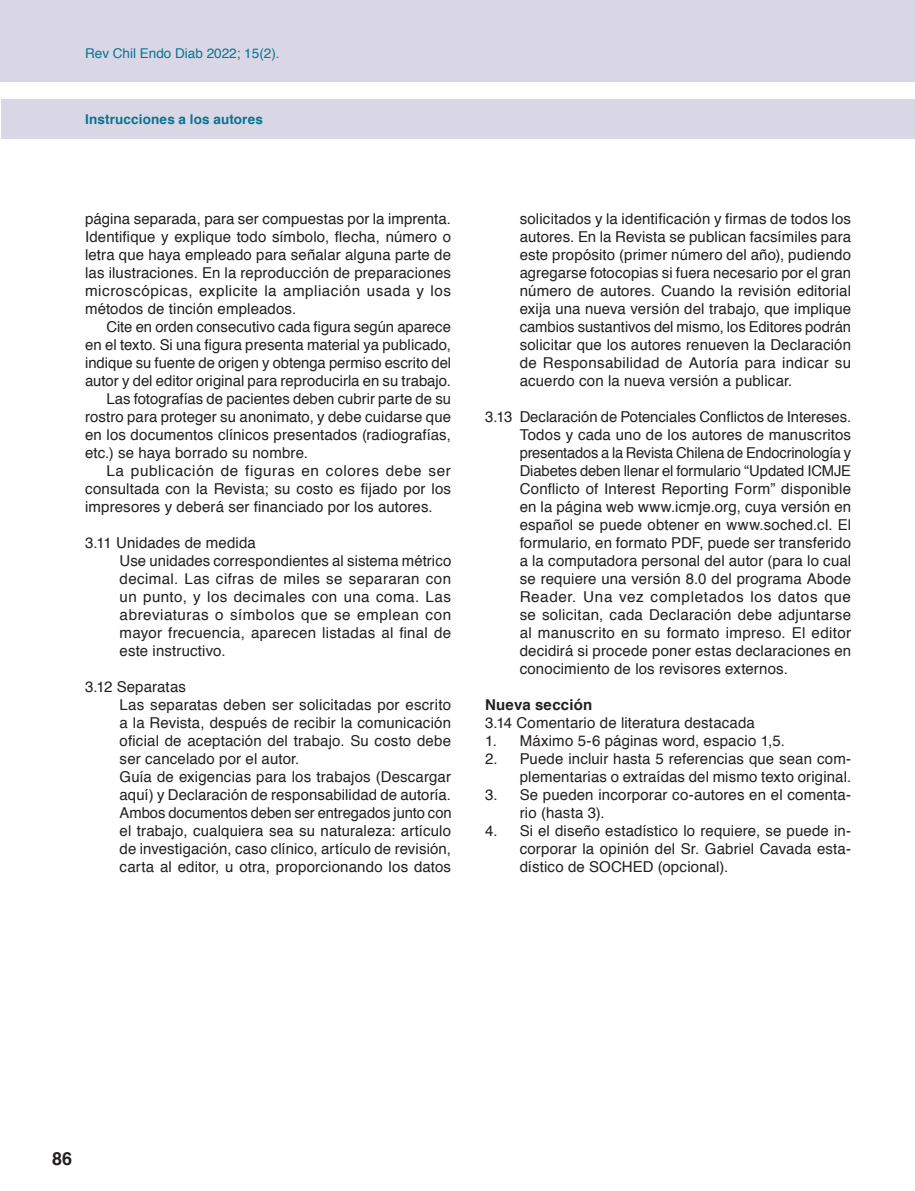
<style>
.page{position:relative;width:915px;height:1191px;background:#fff}
.page>*{position:absolute;margin:0;border:0;box-sizing:border-box;transform-origin:0 0}
.t1{font:700 18px "Helvetica";color:#231f20}
.Texto{font:15px/18px "Helvetica";letter-spacing:.01em;color:#231f20;text-align:justify}
.Sub_titulos_1{font:700 15px "Helvetica";letter-spacing:.01em;color:#231f20}
.t2{font:13.5px "Helvetica";color:#077392}
.t3{font:700 13.5px "Helvetica";letter-spacing:.01em;color:#077392}
</style>
<div class="page">
<div style="left:0;top:0;width:914px;height:81px;background:#d9d7e5"></div>
<div style="left:1px;top:99px;width:913px;height:40px;background:#d9d7e5"></div>
<p class="t2" style="left:85px;top:43px;width:196px">Rev Chil Endo Diab 2022; 15(2).</p>
<p class="t3" style="left:85px;top:108px;width:179px">Instrucciones a los autores</p>
<p class="Texto" style="left:85px;top:210px;width:367px">página separada, para ser compuestas por la imprenta.<br>Identifique y explique todo símbolo, flecha, número o letra que haya empleado para señalar alguna parte de las ilustraciones. En la reproducción de preparaciones microscópicas, explicite la ampliación usada y los métodos de tinción empleados.</p>
<p class="Texto" style="left:85px;top:318px;width:367px;text-indent:21px">Cite en orden consecutivo cada figura según aparece en el texto. Si una figura presenta material ya publicado, indique su fuente de origen y obtenga permiso escrito del autor y del editor original para reproducirla en su trabajo.</p>
<p class="Texto" style="left:85px;top:390px;width:367px;text-indent:21px">Las fotografías de pacientes deben cubrir parte de su rostro para proteger su anonimato, y debe cuidarse que en los documentos clínicos presentados (radiografías, etc.) se haya borrado su nombre.</p>
<p class="Texto" style="left:85px;top:462px;width:367px;text-indent:21px">La publicación de figuras en colores debe ser consultada con la Revista; su costo es fijado por los impresores y deberá ser financiado por los autores.</p>
<p class="Texto" style="left:85px;top:534px;width:172px">3.11 Unidades de medida</p>
<p class="Texto" style="left:120px;top:552px;width:333px">Use unidades correspondientes al sistema métrico decimal. Las cifras de miles se separaran con un punto, y los decimales con una coma. Las abreviaturas o símbolos que se emplean con mayor frecuencia, aparecen listadas al final de este instructivo.</p>
<p class="Texto" style="left:85px;top:678px;width:102px">3.12 Separatas</p>
<p class="Texto" style="left:120px;top:696px;width:333px">Las separatas deben ser solicitadas por escrito a la Revista, después de recibir la comunicación oficial de aceptación del trabajo. Su costo debe ser cancelado por el autor.</p>
<p class="Texto" style="left:120px;top:768px;width:333px">Guía de exigencias para los trabajos (Descargar aquí) y Declaración de responsabilidad de autoría.</p>
<p class="Texto" style="left:120px;top:804px;width:333px">Ambos documentos deben ser entregados junto con el trabajo, cualquiera sea su naturaleza: artículo de investigación, caso clínico, artículo de revisión, carta al editor, u otra, proporcionando los datos</p>
<p class="Texto" style="left:519px;top:210px;width:333px">solicitados y la identificación y firmas de todos los autores. En la Revista se publican facsímiles para este propósito (primer número del año), pudiendo agregarse fotocopias si fuera necesario por el gran número de autores. Cuando la revisión editorial exija una nueva versión del trabajo, que implique cambios sustantivos del mismo, los Editores podrán solicitar que los autores renueven la Declaración de Responsabilidad de Autoría para indicar su acuerdo con la nueva versión a publicar.</p>
<p class="Texto" style="left:485px;top:408px;width:367px">3.13 Declaración de Potenciales Conflictos de Intereses.</p>
<p class="Texto" style="left:519px;top:426px;width:333px">Todos y cada uno de los autores de manuscritos presentados a la Revista Chilena de Endocrinología y Diabetes deben llenar el formulario “Updated ICMJE Conflicto of Interest Reporting Form” disponible en la página web www.icmje.org, cuya versión en español se puede obtener en www.soched.cl. El formulario, en formato PDF, puede ser transferido a la computadora personal del autor (para lo cual se requiere una versión 8.0 del programa Abode Reader. Una vez completados los datos que se solicitan, cada Declaración debe adjuntarse al manuscrito en su formato impreso. El editor decidirá si procede poner estas declaraciones en conocimiento de los revisores externos.</p>
<p class="Sub_titulos_1" style="left:485px;top:692px;width:108px">Nueva sección</p>
<p class="Texto" style="left:485px;top:714px;width:271px">3.14 Comentario de literatura destacada</p>
<p class="Texto" style="left:485px;top:732px;width:301px">1. Máximo 5-6 páginas word, espacio 1,5.</p>
<p class="Texto" style="left:485px;top:750px;width:367px;text-align:right">2. Puede incluir hasta 5 referencias que sean com&shy;plementarias o extraídas del mismo texto original.</p>
<p class="Texto" style="left:519px;top:786px;width:333px;text-indent:-34px">3. Se pueden incorporar co-autores en el comenta&shy;rio (hasta 3).</p>
<p class="Texto" style="left:519px;top:822px;width:333px;text-indent:-34px">4. Si el diseño estadístico lo requiere, se puede in&shy;corporar la opinión del Sr. Gabriel Cavada esta&shy;dístico de SOCHED (opcional).</p>
<p class="t1" style="left:52px;top:1144px;width:22px">86</p>
</div>
